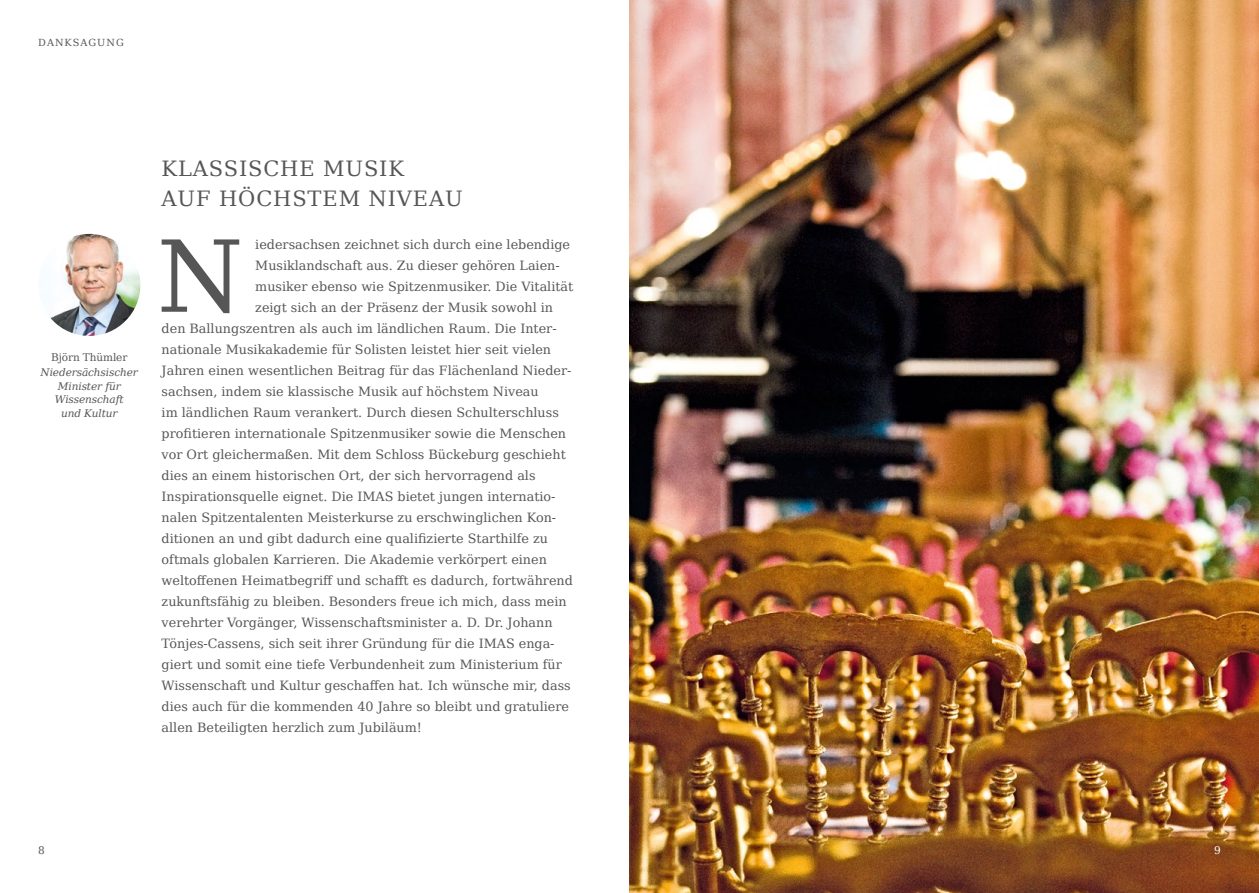
<style>
.page{position:relative;width:1259px;height:893px;background:#fff}
.page>*{position:absolute;margin:0;border:0;box-sizing:border-box;transform-origin:0 0}
.t1{font:99.15px "DejaVu Serif";color:#565656}
.t2{font:21px/30px "DejaVu Serif";letter-spacing:.04em;color:#565656}
.t3{font:12.75px "DejaVu Serif";color:#565656}
.t4{font:italic 10.5px/13.5px "DejaVu Serif";letter-spacing:-.01em;color:#565656;text-align:center}
.t5{font:10.5px "DejaVu Serif";letter-spacing:-.01em;color:#565656}
.t6{font:10.5px "DejaVu Serif";color:#fff}
.t7{font:9.75px "DejaVu Serif";letter-spacing:.1em;color:#565656}
</style>
<div class="page">
<img style="left:629px;top:0;width:630px;height:893px">
<img style="left:38px;top:234px;width:102px;height:102px;border-radius:51px">
<p class="t7" style="left:38px;top:35px;width:87px">DANKSAGUNG</p>
<p class="t5" style="left:51px;top:349px;width:78px">Björn Thümler</p>
<p class="t4" style="left:41px;top:366px;width:99px">Niedersächsischer<br>Minister für<br>Wissenschaft<br>und Kultur</p>
<h2 class="t2" style="left:162px;top:153px;width:303px">KLASSISCHE MUSIK<br>AUF HÖCHSTEM NIVEAU</h2>
<h1 class="t1" style="left:157px;top:202px;width:88px">N</h1>
<p class="t3" style="left:255px;top:235px;width:316px">iedersachsen zeichnet sich durch eine lebendige</p>
<p class="t3" style="left:255px;top:256px;width:306px">Musiklandschaft aus. Zu dieser gehören Laien-</p>
<p class="t3" style="left:255px;top:277px;width:319px">musiker ebenso wie Spitzenmusiker. Die Vitalität</p>
<p class="t3" style="left:255px;top:298px;width:299px">zeigt sich an der Präsenz der Musik sowohl in</p>
<p class="t3" style="left:162px;top:319px;width:396px">den Ballungszentren als auch im ländlichen Raum. Die Inter-</p>
<p class="t3" style="left:162px;top:340px;width:391px">nationale Musikakademie für Solisten leistet hier seit vielen</p>
<p class="t3" style="left:162px;top:361px;width:411px">Jahren einen wesentlichen Beitrag für das Flächenland Nieder-</p>
<p class="t3" style="left:162px;top:382px;width:378px">sachsen, indem sie klassische Musik auf höchstem Niveau</p>
<p class="t3" style="left:162px;top:403px;width:399px">im ländlichen Raum verankert. Durch diesen Schulterschluss</p>
<p class="t3" style="left:162px;top:424px;width:406px">profitieren internationale Spitzenmusiker sowie die Menschen</p>
<p class="t3" style="left:162px;top:445px;width:406px">vor Ort gleichermaßen. Mit dem Schloss Bückeburg geschieht</p>
<p class="t3" style="left:162px;top:466px;width:375px">dies an einem historischen Ort, der sich hervorragend als</p>
<p class="t3" style="left:162px;top:487px;width:395px">Inspirationsquelle eignet. Die IMAS bietet jungen internatio-</p>
<p class="t3" style="left:162px;top:508px;width:396px">nalen Spitzentalenten Meisterkurse zu erschwinglichen Kon-</p>
<p class="t3" style="left:162px;top:529px;width:388px">ditionen an und gibt dadurch eine qualifizierte Starthilfe zu</p>
<p class="t3" style="left:162px;top:550px;width:387px">oftmals globalen Karrieren. Die Akademie verkörpert einen</p>
<p class="t3" style="left:162px;top:571px;width:413px">weltoffenen Heimatbegriff und schafft es dadurch, fortwährend</p>
<p class="t3" style="left:162px;top:592px;width:407px">zukunftsfähig zu bleiben. Besonders freue ich mich, dass mein</p>
<p class="t3" style="left:162px;top:613px;width:392px">verehrter Vorgänger, Wissenschaftsminister a. D. Dr. Johann</p>
<p class="t3" style="left:162px;top:634px;width:394px">Tönjes-Cassens, sich seit ihrer Gründung für die IMAS enga-</p>
<p class="t3" style="left:162px;top:655px;width:402px">giert und somit eine tiefe Verbundenheit zum Ministerium für</p>
<p class="t3" style="left:162px;top:676px;width:411px">Wissenschaft und Kultur geschaffen hat. Ich wünsche mir, dass</p>
<p class="t3" style="left:162px;top:697px;width:409px">dies auch für die kommenden 40 Jahre so bleibt und gratuliere</p>
<p class="t3" style="left:162px;top:718px;width:262px">allen Beteiligten herzlich zum Jubiläum!</p>
<p class="t5" style="left:38px;top:842px;width:8px">8</p>
<p class="t6" style="left:1214px;top:842px;width:8px">9</p>
</div>
